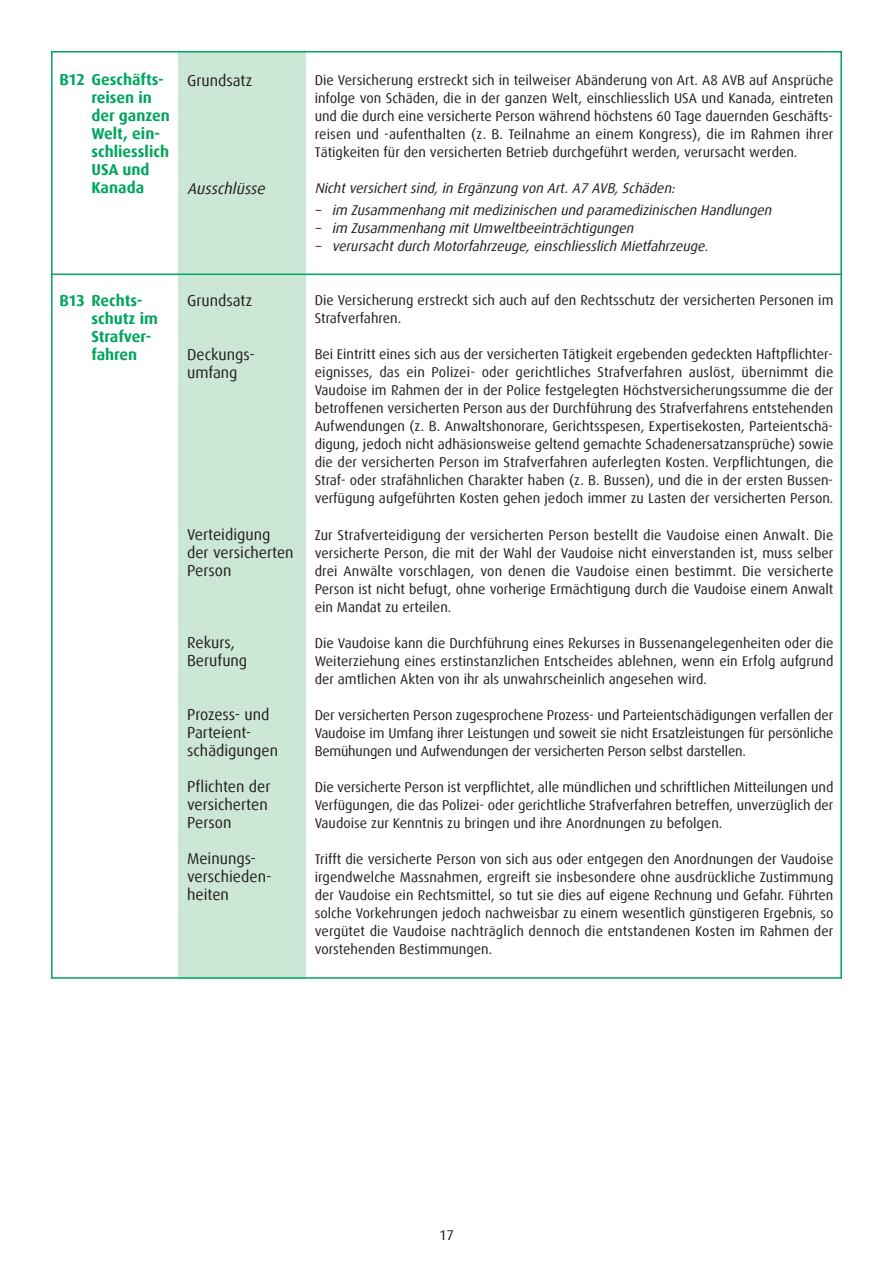
<style>
.page{position:relative;width:893px;height:1263px;background:#fff}
.page>*{position:absolute;margin:0;border:0;box-sizing:border-box;transform-origin:0 0}
.t1{font:15.75px/18px "Dax";color:#231f20}
.t2{font:700 15.75px/18px "Dax";color:#00a65f}
.t3{font:italic 15.75px "Dax";color:#231f20}
.t4{font:14.1px/18px "Dax";color:#231f20;text-align:justify}
.t5{font:italic 14.1px "Dax";color:#231f20}
</style>
<div class="page">
<div style="left:179px;top:51px;width:127px;height:928px;background:#cde7d7"></div>
<hr style="left:51px;top:274px;width:791px;height:1px;background:#00a65f">
<p class="t2" style="left:91px;top:71px;width:80px;text-indent:-32px">B12 Geschäfts&shy;reisen in der ganzen<br>Welt, ein&shy;schliesslich<br>USA und<br>Kanada</p>
<p class="t1" style="left:187px;top:71px;width:67px">Grundsatz</p>
<p class="t3" style="left:187px;top:179px;width:83px">Ausschlüsse</p>
<p class="t2" style="left:91px;top:291px;width:68px;text-indent:-32px">B13 Rechts&shy;schutz im<br>Strafver&shy;fahren</p>
<p class="t1" style="left:187px;top:292px;width:67px">Grundsatz</p>
<p class="t1" style="left:187px;top:346px;width:69px">Deckungs&shy;umfang</p>
<p class="t1" style="left:187px;top:526px;width:108px">Verteidigung der versicherten<br>Person</p>
<p class="t1" style="left:187px;top:634px;width:62px">Rekurs,<br>Berufung</p>
<p class="t1" style="left:187px;top:706px;width:93px">Prozess- und<br>Parteient&shy;schädigungen</p>
<p class="t1" style="left:187px;top:778px;width:85px">Pflichten der versicherten<br>Person</p>
<p class="t1" style="left:187px;top:850px;width:86px">Meinungs&shy;verschieden&shy;heiten</p>
<p class="t4" style="left:315px;top:71px;width:520px">Die Versicherung erstreckt sich in teilweiser Abänderung von Art. A8 AVB auf Ansprüche infolge von Schäden, die in der ganzen Welt, einschliesslich USA und Kanada, eintreten und die durch eine versicherte Person während höchstens 60 Tage dauernden Geschäfts&shy;reisen und -aufenthalten (z. B. Teilnahme an einem Kongress), die im Rahmen ihrer Tätigkeiten für den versicherten Betrieb durchgeführt werden, verursacht werden.</p>
<p class="t5" style="left:315px;top:180px;width:365px">Nicht versichert sind, in Ergänzung von Art. A7 AVB, Schäden:</p>
<p class="t5" style="left:315px;top:202px;width:461px">– im Zusammenhang mit medizinischen und paramedizinischen Handlungen</p>
<p class="t5" style="left:315px;top:220px;width:323px">– im Zusammenhang mit Umweltbeeinträchtigungen</p>
<p class="t5" style="left:315px;top:238px;width:398px">– verursacht durch Motorfahrzeuge, einschliesslich Mietfahrzeuge.</p>
<p class="t4" style="left:315px;top:292px;width:520px">Die Versicherung erstreckt sich auch auf den Rechtsschutz der versicherten Personen im<br>Strafverfahren.</p>
<p class="t4" style="left:315px;top:346px;width:520px">Bei Eintritt eines sich aus der versicherten Tätigkeit ergebenden gedeckten Haftpflichter&shy;eignisses, das ein Polizei- oder gerichtliches Strafverfahren auslöst, übernimmt die Vaudoise im Rahmen der in der Police festgelegten Höchstversicherungssumme die der betroffenen versicherten Person aus der Durchführung des Strafverfahrens entstehenden Aufwendungen (z. B. Anwaltshonorare, Gerichtsspesen, Expertisekosten, Parteientschä&shy;digung, jedoch nicht adhäsionsweise geltend gemachte Schadenersatzansprüche) sowie die der versicherten Person im Strafverfahren auferlegten Kosten. Verpflichtungen, die Straf- oder strafähnlichen Charakter haben (z. B. Bussen), und die in der ersten Bussen&shy;verfügung aufgeführten Kosten gehen jedoch immer zu Lasten der versicherten Person.</p>
<p class="t4" style="left:315px;top:526px;width:520px">Zur Strafverteidigung der versicherten Person bestellt die Vaudoise einen Anwalt. Die versicherte Person, die mit der Wahl der Vaudoise nicht einverstanden ist, muss selber drei Anwälte vorschlagen, von denen die Vaudoise einen bestimmt. Die versicherte Person ist nicht befugt, ohne vorherige Ermächtigung durch die Vaudoise einem Anwalt ein Mandat zu erteilen.</p>
<p class="t4" style="left:315px;top:634px;width:520px">Die Vaudoise kann die Durchführung eines Rekurses in Bussenangelegenheiten oder die Weiterziehung eines erstinstanzlichen Entscheides ablehnen, wenn ein Erfolg aufgrund der amtlichen Akten von ihr als unwahrscheinlich angesehen wird.</p>
<p class="t4" style="left:315px;top:706px;width:520px">Der versicherten Person zugesprochene Prozess- und Parteientschädigungen verfallen der Vaudoise im Umfang ihrer Leistungen und soweit sie nicht Ersatzleistungen für persönliche Bemühungen und Aufwendungen der versicherten Person selbst darstellen.</p>
<p class="t4" style="left:315px;top:778px;width:520px">Die versicherte Person ist verpflichtet, alle mündlichen und schriftlichen Mitteilungen und Verfügungen, die das Polizei- oder gerichtliche Strafverfahren betreffen, unverzüglich der Vaudoise zur Kenntnis zu bringen und ihre Anordnungen zu befolgen.</p>
<p class="t4" style="left:315px;top:850px;width:520px">Trifft die versicherte Person von sich aus oder entgegen den Anordnungen der Vaudoise irgendwelche Massnahmen, ergreift sie insbesondere ohne ausdrückliche Zustimmung der Vaudoise ein Rechtsmittel, so tut sie dies auf eigene Rechnung und Gefahr. Führten solche Vorkehrungen jedoch nachweisbar zu einem wesentlich günstigeren Ergebnis, so vergütet die Vaudoise nachträglich dennoch die entstandenen Kosten im Rahmen der vorstehenden Bestimmungen.</p>
<p class="t4" style="left:439px;top:1226px;width:16px">17</p>
</div>
